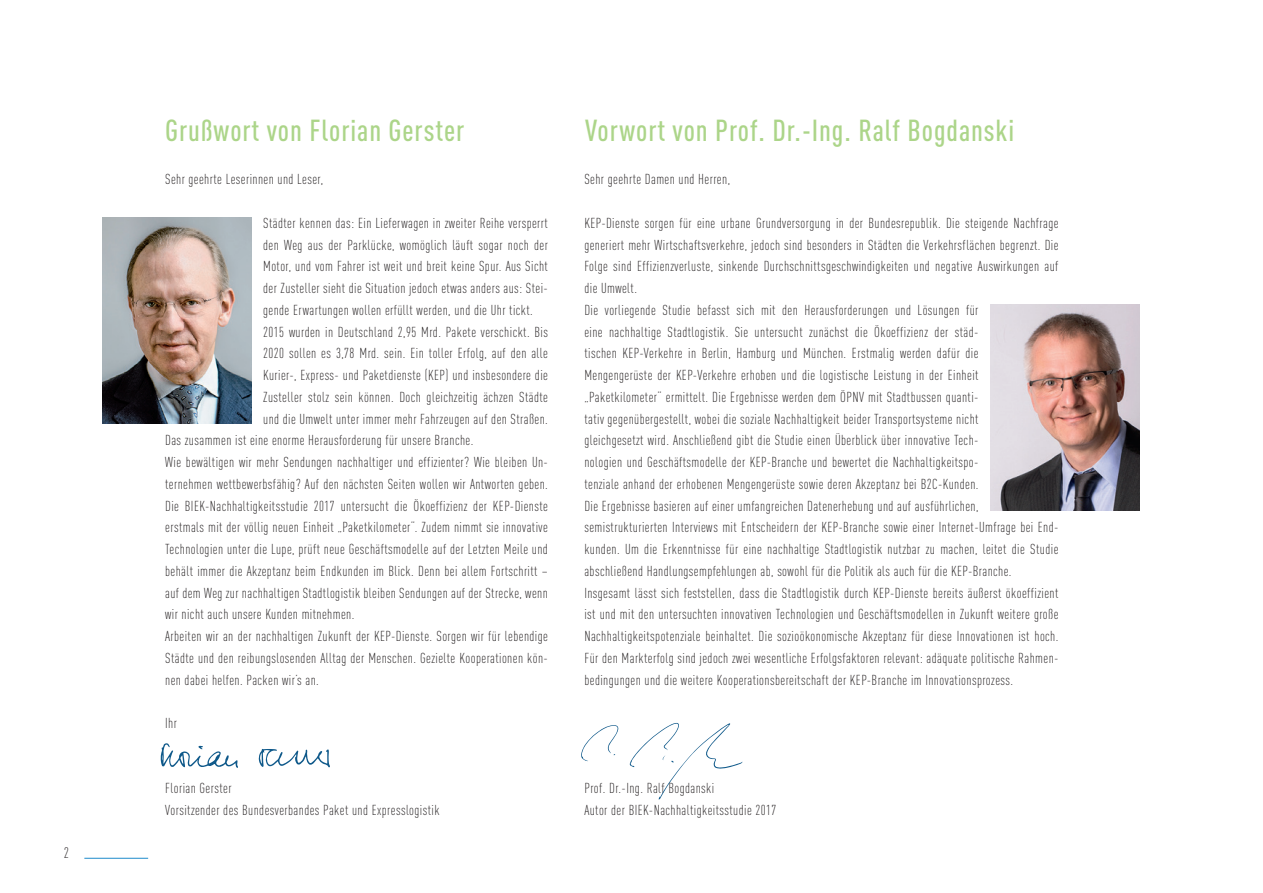
<style>
.page{position:relative;width:1263px;height:893px;background:#fff}
.page>*{position:absolute;margin:0;border:0;box-sizing:border-box;transform-origin:0 0}
.t1{font:500 30px "DIN Cond";letter-spacing:.03em;color:#acd589}
.t2{font:300 15px "DIN Cond";color:#231f20}
.Fließtext{font:300 14.25px/21.8px "DIN Cond";letter-spacing:.03em;color:#231f20;text-align:justify}
</style>
<div class="page">
<hr style="left:84px;top:858px;width:64px;height:1px;background:#1d8acb">
<img style="left:990px;top:304px;width:149px;height:207px">
<svg style="left:259px;top:749px;width:71px;height:18px"></svg>
<svg style="left:161px;top:743px;width:77px;height:25px"></svg>
<img style="left:102px;top:217px;width:149px;height:206px">
<svg style="left:629px;top:723px;width:114px;height:76px"></svg>
<svg style="left:581px;top:725px;width:38px;height:36px"></svg>
<p class="t2" style="left:64px;top:844px;width:7px">2</p>
<p class="t1" style="left:165px;top:112px;width:301px">Grußwort von Florian Gerster</p>
<p class="Fließtext" style="left:165px;top:168px;width:160px">Sehr geehrte Leserinnen und Leser,</p>
<p class="Fließtext" style="left:263px;top:212px;width:286px">Städter kennen das: Ein Lieferwagen in zweiter Reihe versperrt den Weg aus der Parklücke, womöglich läuft sogar noch der Motor, und vom Fahrer ist weit und breit keine Spur. Aus Sicht der Zusteller sieht die Situation jedoch etwas anders aus: Stei&shy;gende Erwartungen wollen erfüllt werden, und die Uhr tickt.</p>
<p class="Fließtext" style="left:263px;top:321px;width:286px">2015 wurden in Deutschland 2,95 Mrd. Pakete verschickt. Bis</p>
<p class="Fließtext" style="left:263px;top:342px;width:286px">2020 sollen es 3,78 Mrd. sein. Ein toller Erfolg, auf den alle</p>
<p class="Fließtext" style="left:263px;top:364px;width:286px">Kurier-, Express- und Paketdienste (KEP) und insbesondere die</p>
<p class="Fließtext" style="left:263px;top:386px;width:286px">Zusteller stolz sein können. Doch gleichzeitig ächzen Städte</p>
<p class="Fließtext" style="left:263px;top:408px;width:286px">und die Umwelt unter immer mehr Fahrzeugen auf den Straßen.</p>
<p class="Fließtext" style="left:165px;top:429px;width:310px">Das zusammen ist eine enorme Herausforderung für unsere Branche.</p>
<p class="Fließtext" style="left:165px;top:451px;width:384px">Wie bewältigen wir mehr Sendungen nachhaltiger und effizienter? Wie bleiben Un&shy;ternehmen wettbewerbsfähig? Auf den nächsten Seiten wollen wir Antworten geben.<br>Die BIEK-Nachhaltigkeitsstudie 2017 untersucht die Ökoeffizienz der KEP-Dienste erstmals mit der völlig neuen Einheit „Paketkilometer“. Zudem nimmt sie innovative Technologien unter die Lupe, prüft neue Geschäftsmodelle auf der Letzten Meile und behält immer die Akzeptanz beim Endkunden im Blick. Denn bei allem Fortschritt – auf dem Weg zur nachhaltigen Stadtlogistik bleiben Sendungen auf der Strecke, wenn wir nicht auch unsere Kunden mitnehmen.</p>
<p class="Fließtext" style="left:165px;top:625px;width:384px">Arbeiten wir an der nachhaltigen Zukunft der KEP-Dienste. Sorgen wir für lebendige Städte und den reibungslosenden Alltag der Menschen. Gezielte Kooperationen kön&shy;nen dabei helfen. Packen wir’s an.</p>
<p class="Fließtext" style="left:165px;top:712px;width:13px">Ihr</p>
<p class="Fließtext" style="left:165px;top:777px;width:68px">Florian Gerster</p>
<p class="Fließtext" style="left:165px;top:799px;width:276px">Vorsitzender des Bundesverbandes Paket und Expresslogistik</p>
<p class="t1" style="left:585px;top:112px;width:431px">Vorwort von Prof. Dr.-Ing. Ralf Bogdanski</p>
<p class="Fließtext" style="left:584px;top:168px;width:147px">Sehr geehrte Damen und Herren,</p>
<p class="Fließtext" style="left:584px;top:212px;width:476px">KEP-Dienste sorgen für eine urbane Grundversorgung in der Bundesrepublik. Die steigende Nachfrage generiert mehr Wirtschaftsverkehre, jedoch sind besonders in Städten die Verkehrsflächen begrenzt. Die Folge sind Effizienzverluste, sinkende Durchschnittsgeschwindigkeiten und negative Auswirkungen auf die Umwelt.</p>
<p class="Fließtext" style="left:584px;top:299px;width:476px;text-align:left">Die vorliegende Studie befasst sich mit den Herausforderungen und Lösungen für<br>eine nachhaltige Stadtlogistik. Sie untersucht zunächst die Ökoeffizienz der städ-<br>tischen KEP-Verkehre in Berlin, Hamburg und München. Erstmalig werden dafür die<br>Mengengerüste der KEP-Verkehre erhoben und die logistische Leistung in der Einheit „Paketkilometer“ ermittelt. Die Ergebnisse werden dem ÖPNV mit Stadtbussen quanti-<br>tativ gegenübergestellt, wobei die soziale Nachhaltigkeit beider Transportsysteme nicht<br>gleichgesetzt wird. Anschließend gibt die Studie einen Überblick über innovative Tech-<br>nologien und Geschäftsmodelle der KEP-Branche und bewertet die Nachhaltigkeitspo-<br>tenziale anhand der erhobenen Mengengerüste sowie deren Akzeptanz bei B2C-Kunden.<br>Die Ergebnisse basieren auf einer umfangreichen Datenerhebung und auf ausführlichen, semistrukturierten Interviews mit Entscheidern der KEP-Branche sowie einer Internet-Umfrage bei End&shy;kunden. Um die Erkenntnisse für eine nachhaltige Stadtlogistik nutzbar zu machen, leitet die Studie abschließend Handlungsempfehlungen ab, sowohl für die Politik als auch für die KEP-Branche.</p>
<p class="Fließtext" style="left:584px;top:582px;width:476px">Insgesamt lässt sich feststellen, dass die Stadtlogistik durch KEP-Dienste bereits äußerst ökoeffizient ist und mit den untersuchten innovativen Technologien und Geschäftsmodellen in Zukunft weitere große Nachhaltigkeitspotenziale beinhaltet. Die sozioökonomische Akzeptanz für diese Innovationen ist hoch.<br>Für den Markterfolg sind jedoch zwei wesentliche Erfolgsfaktoren relevant: adäquate politische Rahmen&shy;bedingungen und die weitere Kooperationsbereitschaft der KEP-Branche im Innovationsprozess.</p>
<p class="Fließtext" style="left:584px;top:777px;width:131px">Prof. Dr.-Ing. Ralf Bogdanski</p>
<p class="Fließtext" style="left:584px;top:799px;width:194px">Autor der BIEK-Nachhaltigkeitsstudie 2017</p>
</div>
